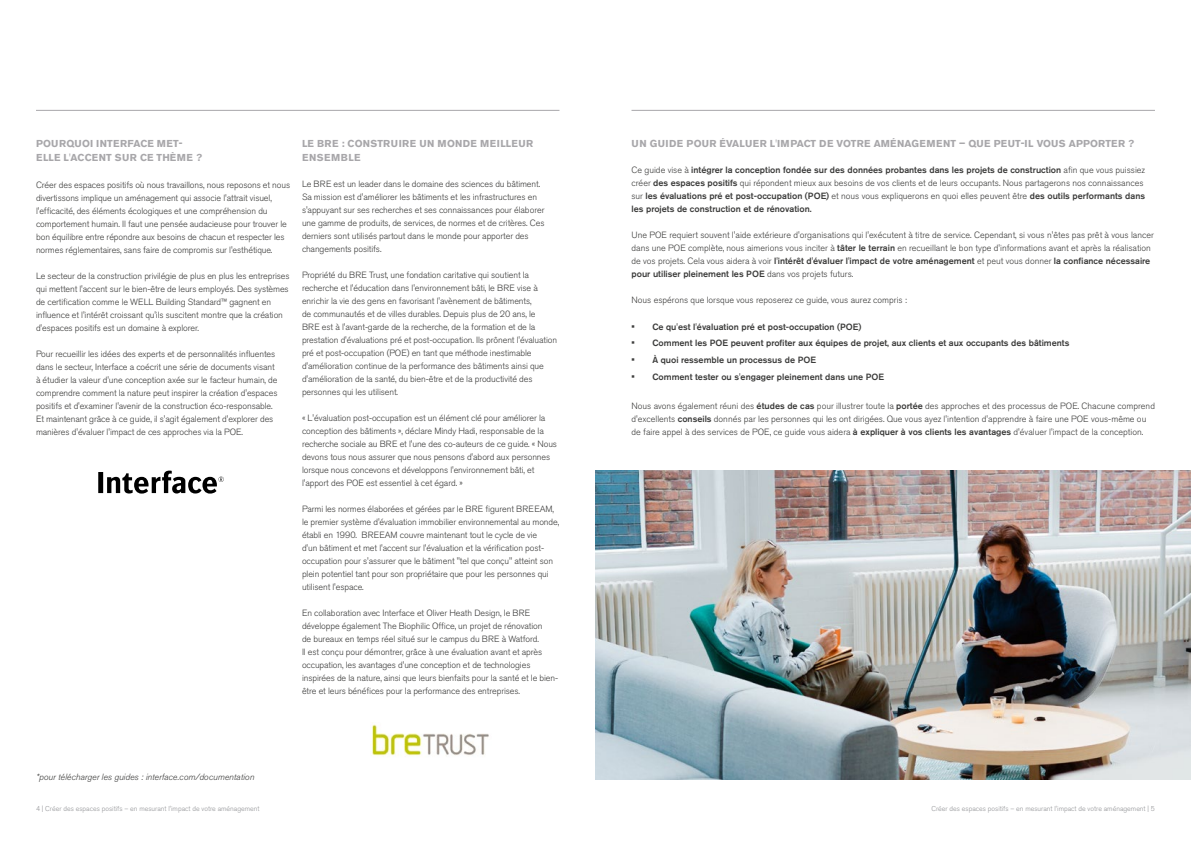
<style>
.page{position:relative;width:1191px;height:842px;background:#fff}
.page>*{position:absolute;margin:0;border:0;box-sizing:border-box;transform-origin:0 0}
.t1{font:700 10px/14px "Akzidenz Grotesk Pro";letter-spacing:.01em;color:#a8a7aa}
.t2{font:700 10px/14px "Akzidenz Grotesk Pro";letter-spacing:.05em;color:#a8a7aa}
.t3{font:300 9px/13px "Akzidenz Grotesk Pro";letter-spacing:-.01em;color:#3c3c3b}
.t4{font:500 9px/13px "Akzidenz Grotesk Pro";color:#3c3c3b}
.t5{font:italic 300 9px "Akzidenz Grotesk Pro";color:#3c3c3b}
.t6{font:300 7px "Akzidenz Grotesk Pro";color:#939497}
.s1{font-weight:300}
.s2{font-weight:500}
.s3{font-size:10px}
</style>
<div class="page">
<img style="left:595px;top:471px;width:596px;height:309px">
<svg style="left:98px;top:471px;width:126px;height:23px"></svg>
<hr style="left:36px;top:110px;width:523px;height:1px;background:#a8a7aa">
<hr style="left:631px;top:110px;width:524px;height:1px;background:#a8a7aa">
<img style="left:370px;top:722px;width:119px;height:34px">
<p class="t1" style="left:36px;top:136px;width:167px">POURQUOI INTERFACE MET-<br>ELLE L'ACCENT SUR CE THÈME ?</p>
<p class="t3" style="left:36px;top:178px;width:256px">Créer des espaces positifs où nous travaillons, nous reposons et nous divertissons implique un aménagement qui associe l'attrait visuel, l'efficacité, des éléments écologiques et une compréhension du comportement humain. Il faut une pensée audacieuse pour trouver le bon équilibre entre répondre aux besoins de chacun et respecter les normes réglementaires, sans faire de compromis sur l'esthétique.</p>
<p class="t3" style="left:36px;top:269px;width:255px">Le secteur de la construction privilégie de plus en plus les entreprises qui mettent l'accent sur le bien-être de leurs employés. Des systèmes de certification comme le WELL Building Standard™ gagnent en influence et l'intérêt croissant qu'ils suscitent montre que la création d'espaces positifs est un domaine à explorer.</p>
<p class="t3" style="left:36px;top:347px;width:243px">Pour recueillir les idées des experts et de personnalités influentes dans le secteur, Interface a coécrit une série de documents visant à étudier la valeur d'une conception axée sur le facteur humain, de comprendre comment la nature peut inspirer la création d'espaces positifs et d'examiner l'avenir de la construction éco-responsable.<br>Et maintenant grâce à ce guide, il s'agit également d'explorer des manières d'évaluer l'impact de ces approches via la POE.</p>
<p class="t2" style="left:302px;top:136px;width:233px">LE BRE : CONSTRUIRE UN MONDE MEILLEUR<br>ENSEMBLE</p>
<p class="t3" style="left:302px;top:177px;width:244px">Le BRE est un leader dans le domaine des sciences du bâtiment.<br>Sa mission est d'améliorer les bâtiments et les infrastructures en s'appuyant sur ses recherches et ses connaissances pour élaborer une gamme de produits, de services, de normes et de critères. Ces derniers sont utilisés partout dans le monde pour apporter des changements positifs.</p>
<p class="t3" style="left:302px;top:268px;width:257px">Propriété du BRE Trust, une fondation caritative qui soutient la recherche et l'éducation dans l'environnement bâti, le BRE vise à enrichir la vie des gens en favorisant l'avènement de bâtiments,<br>de communautés et de villes durables. Depuis plus de 20 ans, le<br>BRE est à l'avant-garde de la recherche, de la formation et de la prestation d'évaluations pré et post-occupation. Ils prônent l'évaluation pré et post-occupation (POE) en tant que méthode inestimable d'amélioration continue de la performance des bâtiments ainsi que d'amélioration de la santé, du bien-être et de la productivité des personnes qui les utilisent.</p>
<p class="t3" style="left:302px;top:411px;width:256px">« L'évaluation post-occupation est un élément clé pour améliorer la conception des bâtiments », déclare Mindy Hadi, responsable de la recherche sociale au BRE et l'une des co-auteurs de ce guide. « Nous devons tous nous assurer que nous pensons d'abord aux personnes lorsque nous concevons et développons l'environnement bâti, et l'apport des POE est essentiel à cet égard. »</p>
<p class="t3" style="left:302px;top:502px;width:259px">Parmi les normes élaborées et gérées par le BRE figurent BREEAM, le premier système d'évaluation immobilier environnemental au monde, établi en 1990. BREEAM couvre maintenant tout le cycle de vie<br>d'un bâtiment et met l'accent sur l'évaluation et la vérification post&shy;occupation pour s'assurer que le bâtiment "tel que conçu" atteint son plein potentiel tant pour son propriétaire que pour les personnes qui utilisent l'espace.</p>
<p class="t3" style="left:302px;top:606px;width:258px">En collaboration avec Interface et Oliver Heath Design, le BRE développe également The Biophilic Office, un projet de rénovation<br>de bureaux en temps réel situé sur le campus du BRE à Watford.<br>Il est conçu pour démontrer, grâce à une évaluation avant et après occupation, les avantages d'une conception et de technologies inspirées de la nature, ainsi que leurs bienfaits pour la santé et le bien&shy;être et leurs bénéfices pour la performance des entreprises.</p>
<p class="t5" style="left:36px;top:771px;width:220px">*pour télécharger les guides : interface.com/documentation</p>
<p class="t6" style="left:36px;top:804px;width:225px">4 | Créer des espaces positifs – en mesurant l'impact de votre aménagement</p>
<p class="t1" style="left:631px;top:136px;width:504px">UN GUIDE POUR ÉVALUER L'IMPACT DE VOTRE AMÉNAGEMENT – QUE PEUT-IL VOUS APPORTER ?</p>
<p class="t4" style="left:631px;top:163px;width:515px"><span class="s1">Ce guide vise à</span> intégrer la conception fondée sur des données probantes dans les projets de construction <span class="s1">afin que vous puissiez créer</span> des espaces positifs <span class="s1">qui répondent mieux aux besoins de vos clients et de leurs occupants. Nous partagerons nos connaissances sur</span> les évaluations pré et post-occupation (POE) <span class="s1">et nous vous expliquerons en quoi elles peuvent être</span> des outils performants dans les projets de construction et de rénovation.</p>
<p class="t3" style="left:631px;top:228px;width:524px">Une POE requiert souvent l'aide extérieure d'organisations qui l'exécutent à titre de service. Cependant, si vous n'êtes pas prêt à vous lancer dans une POE complète, nous aimerions vous inciter à <span class="s2">tâter le terrain</span> en recueillant le bon type d'informations avant et après la réalisation de vos projets. Cela vous aidera à voir <span class="s2">l'intérêt d'évaluer l'impact de votre aménagement</span> et peut vous donner <span class="s2">la confiance nécessaire pour utiliser pleinement les POE</span> dans vos projets futurs.</p>
<p class="t3" style="left:631px;top:293px;width:277px">Nous espérons que lorsque vous reposerez ce guide, vous aurez compris :</p>
<p class="t4" style="left:631px;top:320px;width:231px"><span class="s3">•</span> Ce qu'est l'évaluation pré et post-occupation (POE)</p>
<p class="t4" style="left:631px;top:337px;width:439px"><span class="s3">•</span> Comment les POE peuvent profiter aux équipes de projet, aux clients et aux occupants des bâtiments</p>
<p class="t4" style="left:631px;top:353px;width:186px"><span class="s3">•</span> À quoi ressemble un processus de POE</p>
<p class="t4" style="left:631px;top:370px;width:254px"><span class="s3">•</span> Comment tester ou s'engager pleinement dans une POE</p>
<p class="t3" style="left:631px;top:399px;width:525px">Nous avons également réuni des <span class="s2">études de cas</span> pour illustrer toute la <span class="s2">portée</span> des approches et des processus de POE. Chacune comprend d'excellents <span class="s2">conseils</span> donnés par les personnes qui les ont dirigées. Que vous ayez l'intention d'apprendre à faire une POE vous-même ou de faire appel à des services de POE, ce guide vous aidera <span class="s2">à expliquer à vos clients les avantages</span> d'évaluer l'impact de la conception.</p>
<p class="t6" style="left:931px;top:804px;width:225px">Créer des espaces positifs – en mesurant l'impact de votre aménagement | 5</p>
</div>
